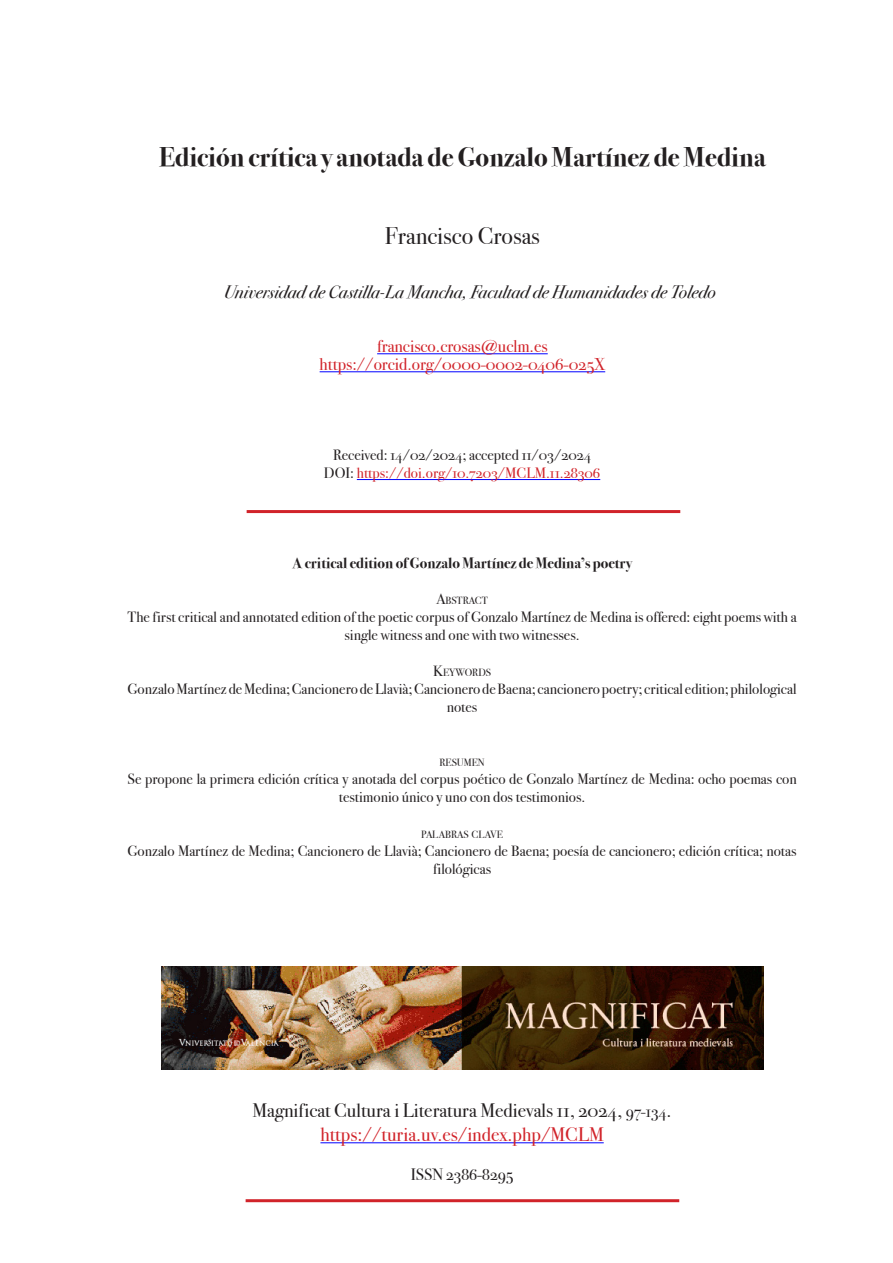
<style>
.page{position:relative;width:893px;height:1263px;background:#fff}
.page>*{position:absolute;margin:0;border:0;box-sizing:border-box;transform-origin:0 0}
.Títol_article{font:27px "Bodoni Svty Two OSITCTT Bold";color:#231f20}
.Nom_autor{font:24px "Bodoni Svty Two OSITCTT Book";color:#231f20}
.t1{font:19.5px "Bodoni Svty Two OSITCTT Book";color:#231f20}
.t2{font:19.5px "Bodoni Svty Two OSITCTT Book";color:#d1232a}
.Nom_institució{font:18px "Bodoni Svty Two OSITCTT Book It";color:#231f20}
.Mail_i_Orcid_autor{font:17.25px "Bodoni Svty Two OSITCTT Book";color:#d1232a}
.t3{font:16.5px "Bodoni Svty Two OSITCTT Book";color:#231f20}
.Párrafo_A___KW{font:15px/18px "Bodoni Svty Two OSITCTT Book";color:#231f20;text-align:center}
.Párrafo_A___KW-2{font:15px "Bodoni Svty Two OSITCTT Bold";color:#231f20}
.Rebut_Acceptat{font:15px "Bodoni Svty Two OSITCTT Book";color:#d1232a}
.Rebut_Acceptat-2{font:15px "Bodoni Svty Two OSITCTT Book";color:#231f20}
.Párrafo_A___KW-3{font:10.5px "Bodoni Svty Two SCITCTT Book";color:#231f20}
.s1{color:#231f20}
.s2{font-size:15px}
.s3{font-size:16.5px}
</style>
<div class="page">
<hr style="left:246px;top:1199px;width:433px;height:3px;background:#d1232a">
<img style="left:161px;top:966px;width:602px;height:103px">
<hr style="left:247px;top:510px;width:433px;height:3px;background:#d1232a">
<hr style="left:320px;top:1142px;width:284px;height:1px;background:#00f">
<hr style="left:357px;top:479px;width:243px;height:1px;background:#00f">
<hr style="left:377px;top:353px;width:171px;height:1px;background:#00f">
<hr style="left:320px;top:371px;width:285px;height:1px;background:#00f">
<p class="Títol_article" style="left:159px;top:141px;width:608px">Edición crítica y anotada de Gonzalo Martínez de Medina</p>
<p class="Nom_autor" style="left:385px;top:221px;width:156px">Francisco Crosas</p>
<p class="Nom_institució" style="left:224px;top:281px;width:494px">Universidad de Castilla-La Mancha, Facultad de Humanidades de Toledo</p>
<p class="Mail_i_Orcid_autor" style="left:377px;top:336px;width:172px">francisco.crosas@uclm.es</p>
<p class="Mail_i_Orcid_autor" style="left:320px;top:354px;width:287px">https://orcid.org/0000-0002-0406-025X</p>
<p class="Rebut_Acceptat-2" style="left:333px;top:446px;width:260px">Received: 14/02/2024; accepted 11/03/2024</p>
<p class="Rebut_Acceptat" style="left:324px;top:464px;width:278px"><span class="s1">DOI:</span> https://doi.org/10.7203/MCLM.11.28306</p>
<p class="Párrafo_A___KW-2" style="left:292px;top:554px;width:341px">A critical edition of Gonzalo Martínez de Medina’s poetry</p>
<p class="Párrafo_A___KW-3" style="left:436px;top:594px;width:53px"><span class="s2">A</span>BSTRACT</p>
<p class="Párrafo_A___KW" style="left:128px;top:608px;width:670px">The first critical and annotated edition of the poetic corpus of Gonzalo Martínez de Medina is offered: eight poems with a single witness and one with two witnesses.</p>
<p class="Párrafo_A___KW-3" style="left:433px;top:666px;width:60px"><span class="s2">K</span>EYWORDS</p>
<p class="Párrafo_A___KW" style="left:128px;top:680px;width:670px">Gonzalo Martínez de Medina; Cancionero de Llavià; Cancionero de Baena; cancionero poetry; critical edition; philological notes</p>
<p class="Párrafo_A___KW-3" style="left:439px;top:756px;width:47px">RESUMEN</p>
<p class="Párrafo_A___KW" style="left:128px;top:770px;width:671px">Se propone la primera edición crítica y anotada del corpus poético de Gonzalo Martínez de Medina: ocho poemas con testimonio único y uno con dos testimonios.</p>
<p class="Párrafo_A___KW-3" style="left:421px;top:828px;width:83px">PALABRAS CLAVE</p>
<p class="Párrafo_A___KW" style="left:128px;top:842px;width:671px">Gonzalo Martínez de Medina; Cancionero de Llavià; Cancionero de Baena; poesía de cancionero; edición crítica; notas filológicas</p>
<p class="t1" style="left:253px;top:1099px;width:421px">Magnificat Cultura i Literatura Medievals 11, 2024, <span class="s3">97-134</span>.</p>
<p class="t2" style="left:320px;top:1122px;width:285px">https://turia.uv.es/index.php/MCLM</p>
<p class="t3" style="left:411px;top:1164px;width:104px">ISSN 2386-8295</p>
</div>
